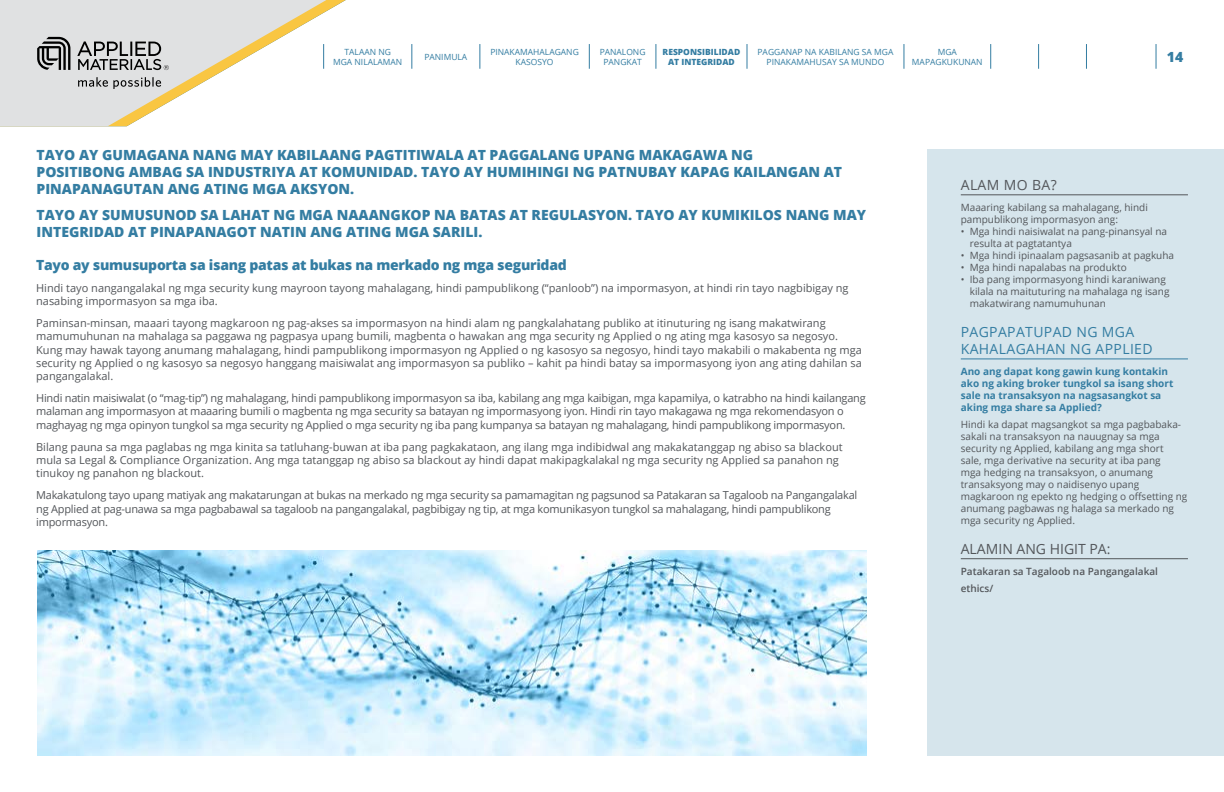
<style>
.page{position:relative;width:1224px;height:792px;background:#fff}
.page>*{position:absolute;margin:0;border:0;box-sizing:border-box;transform-origin:0 0}
.t1{font:800 14px/16.8px "Open Sans";color:#347da2}
.t2{font:800 14px "Open Sans";letter-spacing:-.02em;color:#347da2}
.t3{font:14px/16.8px "Open Sans";letter-spacing:.025em;color:#347da2}
.t4{font:14px "Open Sans";color:#53565a}
.t5{font:11px/13.2px "Open Sans";color:#53565a}
.t6{font:11px/13.2px "Open Sans";letter-spacing:-.02em;color:#53565a}
.t7{font:10px/12px "Open Sans";color:#53565a}
.t8{font:700 10px/12px "Open Sans";color:#347da2}
.t9{font:600 10px/16.5px "Open Sans";color:#53565a}
.t10{font:8.5px/10.2px "Open Sans";color:#347da2;text-align:center}
.t11{font:800 8.5px/10.2px "Open Sans";color:#347da2;text-align:center}
</style>
<div class="page">
<svg style="left:0;top:0;width:333px;height:127px;fill:#e0e1e2"></svg>
<svg style="left:78px;top:77px;width:83px;height:12px"></svg>
<svg style="left:37px;top:37px;width:33px;height:33px"></svg>
<svg style="left:77px;top:41px;width:92px;height:29px"></svg>
<svg style="left:323px;top:44px;width:1px;height:25px"></svg>
<svg style="left:412px;top:44px;width:1px;height:25px"></svg>
<svg style="left:480px;top:44px;width:1px;height:25px"></svg>
<svg style="left:589px;top:44px;width:1px;height:25px"></svg>
<svg style="left:656px;top:44px;width:1px;height:25px"></svg>
<svg style="left:747px;top:44px;width:1px;height:25px"></svg>
<svg style="left:904px;top:44px;width:1px;height:25px"></svg>
<svg style="left:990px;top:44px;width:1px;height:25px"></svg>
<svg style="left:1038px;top:44px;width:1px;height:25px"></svg>
<svg style="left:1086px;top:44px;width:1px;height:25px"></svg>
<svg style="left:1156px;top:44px;width:1px;height:25px"></svg>
<div style="left:927px;top:150px;width:297px;height:606px;background:#d6e5ec"></div>
<hr style="left:961px;top:195px;width:227px;height:1px;background:#53565a">
<hr style="left:961px;top:359px;width:227px;height:1px;background:#347da2">
<hr style="left:961px;top:559px;width:227px;height:1px;background:#53565a">
<img style="left:37px;top:550px;width:830px;height:206px">
<p class="t10" style="left:333px;top:46px;width:71px">TALAAN NG<br>MGA NILALAMAN</p>
<p class="t10" style="left:424px;top:51px;width:44px">PANIMULA</p>
<p class="t10" style="left:490px;top:46px;width:90px">PINAKAMAHALAGANG<br>KASOSYO</p>
<p class="t10" style="left:600px;top:46px;width:47px">PANALONG<br>PANGKAT</p>
<p class="t11" style="left:663px;top:46px;width:79px">RESPONSIBILIDAD<br>AT INTEGRIDAD</p>
<p class="t10" style="left:758px;top:46px;width:137px">PAGGANAP NA KABILANG SA MGA<br>PINAKAMAHUSAY SA MUNDO</p>
<p class="t10" style="left:912px;top:46px;width:72px">MGA<br>MAPAGKUKUNAN</p>
<p class="t1" style="left:1167px;top:48px;width:18px">14</p>
<p class="t1" style="left:37px;top:146px;width:807px">TAYO AY GUMAGANA NANG MAY KABILAANG PAGTITIWALA AT PAGGALANG UPANG MAKAGAWA NG<br>POSITIBONG AMBAG SA INDUSTRIYA AT KOMUNIDAD. TAYO AY HUMIHINGI NG PATNUBAY KAPAG KAILANGAN AT<br>PINAPANAGUTAN ANG ATING MGA AKSYON.</p>
<p class="t1" style="left:37px;top:206px;width:831px">TAYO AY SUMUSUNOD SA LAHAT NG MGA NAAANGKOP NA BATAS AT REGULASYON. TAYO AY KUMIKILOS NANG MAY<br>INTEGRIDAD AT PINAPANAGOT NATIN ANG ATING MGA SARILI.</p>
<p class="t2" style="left:36px;top:254px;width:532px">Tayo ay sumusuporta sa isang patas at bukas na merkado ng mga seguridad</p>
<p class="t5" style="left:36px;top:281px;width:814px">Hindi tayo nangangalakal ng mga security kung mayroon tayong mahalagang, hindi pampublikong (“panloob”) na impormasyon, at hindi rin tayo nagbibigay ng nasabing impormasyon sa mga iba.</p>
<p class="t5" style="left:36px;top:316px;width:827px">Paminsan-minsan, maaari tayong magkaroon ng pag-akses sa impormasyon na hindi alam ng pangkalahatang publiko at itinuturing ng isang makatwirang mamumuhunan na mahalaga sa paggawa ng pagpasya upang bumili, magbenta o hawakan ang mga security ng Applied o ng ating mga kasosyo sa negosyo.<br>Kung may hawak tayong anumang mahalagang, hindi pampublikong impormasyon ng Applied o ng kasosyo sa negosyo, hindi tayo makabili o makabenta ng mga security ng Applied o ng kasosyo sa negosyo hanggang maisiwalat ang impormasyon sa publiko – kahit pa hindi batay sa impormasyong iyon ang ating dahilan sa pangangalakal.</p>
<p class="t6" style="left:36px;top:391px;width:831px">Hindi natin maisiwalat (o “mag-tip”) ng mahalagang, hindi pampublikong impormasyon sa iba, kabilang ang mga kaibigan, mga kapamilya, o katrabho na hindi kailangang malaman ang impormasyon at maaaring bumili o magbenta ng mga security sa batayan ng impormasyong iyon. Hindi rin tayo makagawa ng mga rekomendasyon o maghayag ng mga opinyon tungkol sa mga security ng Applied o mga security ng iba pang kumpanya sa batayan ng mahalagang, hindi pampublikong impormasyon.</p>
<p class="t5" style="left:36px;top:440px;width:808px">Bilang pauna sa mga paglabas ng mga kinita sa tatluhang-buwan at iba pang pagkakataon, ang ilang mga indibidwal ang makakatanggap ng abiso sa blackout mula sa Legal &amp; Compliance Organization. Ang mga tatanggap ng abiso sa blackout ay hindi dapat makipagkalakal ng mga security ng Applied sa panahon ng tinukoy ng panahon ng blackout.</p>
<p class="t6" style="left:36px;top:488px;width:823px">Makakatulong tayo upang matiyak ang makatarungan at bukas na merkado ng mga security sa pamamagitan ng pagsunod sa Patakaran sa Tagaloob na Pangangalakal ng Applied at pag-unawa sa mga pagbabawal sa tagaloob na pangangalakal, pagbibigay ng tip, at mga komunikasyon tungkol sa mahalagang, hindi pampublikong impormasyon.</p>
<p class="t4" style="left:961px;top:176px;width:97px">ALAM MO BA?</p>
<p class="t7" style="left:961px;top:201px;width:189px">Maaaring kabilang sa mahalagang, hindi pampublikong impormasyon ang:</p>
<p class="t7" style="left:970px;top:225px;width:199px;text-indent:-9px">• Mga hindi naisiwalat na pang-pinansyal na resulta at pagtatantya</p>
<p class="t7" style="left:961px;top:249px;width:215px">• Mga hindi ipinaalam pagsasanib at pagkuha</p>
<p class="t7" style="left:961px;top:261px;width:167px">• Mga hindi napalabas na produkto</p>
<p class="t7" style="left:970px;top:273px;width:201px;text-indent:-9px">• Iba pang impormasyong hindi karaniwang kilala na maituturing na mahalaga ng isang makatwirang namumuhunan</p>
<p class="t3" style="left:961px;top:324px;width:193px">PAGPAPATUPAD NG MGA<br>KAHALAGAHAN NG APPLIED</p>
<p class="t8" style="left:961px;top:365px;width:214px">Ano ang dapat kong gawin kung kontakin ako ng aking broker tungkol sa isang short sale na transaksyon na nagsasangkot sa aking mga share sa Applied?</p>
<p class="t7" style="left:961px;top:418px;width:228px">Hindi ka dapat magsangkot sa mga pagbabaka&shy;sakali na transaksyon na nauugnay sa mga security ng Applied, kabilang ang mga short<br>sale, mga derivative na security at iba pang<br>mga hedging na transaksyon, o anumang transaksyong may o naidisenyo upang magkaroon ng epekto ng hedging o offsetting ng anumang pagbawas ng halaga sa merkado ng mga security ng Applied.</p>
<p class="t4" style="left:961px;top:539px;width:151px">ALAMIN ANG HIGIT PA:</p>
<p class="t9" style="left:961px;top:563px;width:199px">Patakaran sa Tagaloob na Pangangalakal ethics/</p>
</div>
